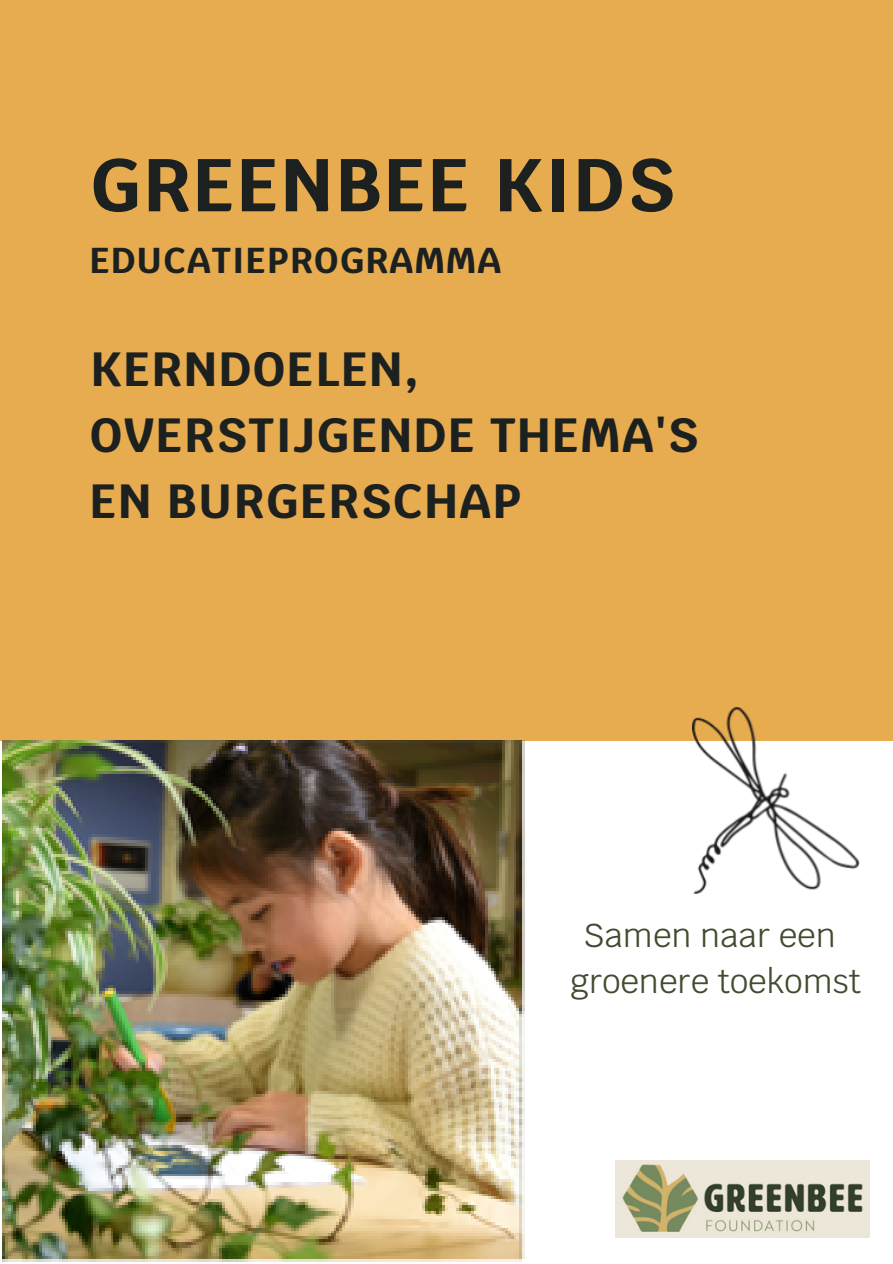
<style>
.page{position:relative;width:893px;height:1264px;background:#fff}
.page>*{position:absolute;margin:0;border:0;box-sizing:border-box;transform-origin:0 0}
.t1{font:700 74.55px "Krub";letter-spacing:.03em;color:#1c2120}
.t2{font:700 48px "Krub";letter-spacing:.03em;color:#1c2120}
.t3{font:700 36px "Krub";letter-spacing:.03em;color:#1c2120}
.t4{font:33px "Krub";color:#414b2f}
</style>
<div class="page">
<div style="left:0;top:0;width:892px;height:740px;background:#e7ab50"></div>
<img style="left:615px;top:1160px;width:254px;height:77px">
<img style="left:3px;top:740px;width:521px;height:521px">
<img style="left:692px;top:707px;width:167px;height:186px">
<p class="t1" style="left:90px;top:136px;width:586px">GREENBEE KIDS</p>
<p class="t3" style="left:90px;top:237px;width:413px">EDUCATIEPROGRAMMA</p>
<p class="t2" style="left:90px;top:337px;width:331px">KERNDOELEN,</p>
<p class="t2" style="left:90px;top:403px;width:610px">OVERSTIJGENDE THEMA'S</p>
<p class="t2" style="left:90px;top:470px;width:434px">EN BURGERSCHAP</p>
<p class="t4" style="left:583px;top:914px;width:254px">Samen naar een</p>
<p class="t4" style="left:570px;top:960px;width:293px">groenere toekomst</p>
</div>
